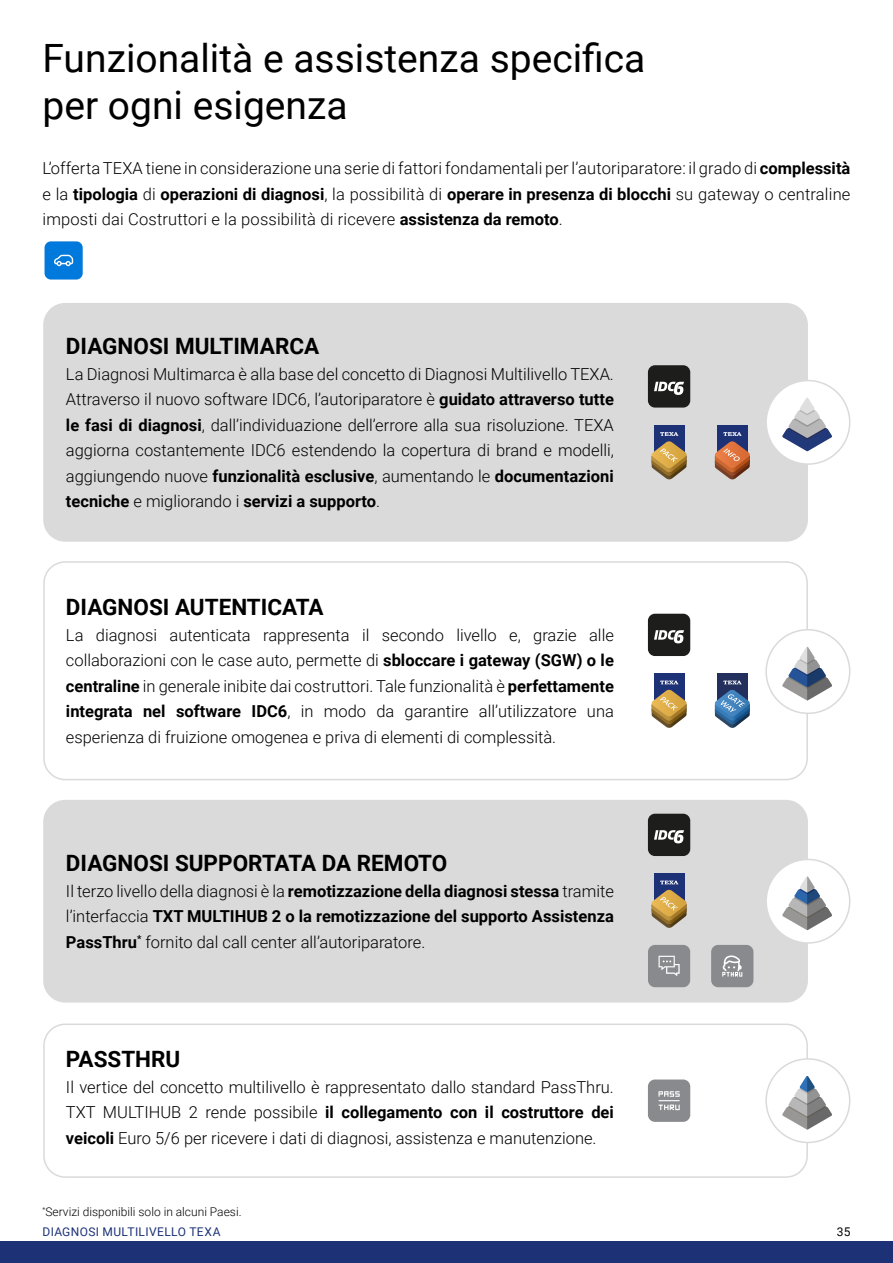
<style>
.page{position:relative;width:893px;height:1263px;background:#fff}
.page>*{position:absolute;margin:0;border:0;box-sizing:border-box;transform-origin:0 0}
.t1{font:39px/46.8px "Roboto";color:#000}
.t2{font:700 22.5px "Roboto";color:#000}
.t3{font:300 16.5px/25.5px "Roboto";color:#000;text-align:justify}
.t4{font:700 16.5px/25.5px "Roboto";color:#000;text-align:justify}
.t5{font:300 12px "Roboto";color:#000}
.t6{font:12px "Roboto";letter-spacing:.03em;color:#1d3176}
.t7{font:12px "Roboto";color:#000}
.s1{font-weight:700}
.s2{font-weight:300}
</style>
<div class="page">
<div style="left:0;top:1242px;width:893px;height:21px;background:#1d3176"></div>
<div style="left:45px;top:241px;width:38px;height:39px;background:#0079dd;border-radius:6px"></div>
<svg style="left:54px;top:255px;width:19px;height:11px"></svg>
<div style="left:44px;top:304px;width:763px;height:237px;background:#dadada;border-radius:21px"></div>
<div style="left:43px;top:303px;width:765px;height:239px;border:2px solid #dadada;border-radius:21px"></div>
<div style="left:766px;top:381px;width:84px;height:83px;background:#fff;border-radius:50%"></div>
<svg style="left:782px;top:398px;width:50px;height:53px"></svg>
<div style="left:765px;top:380px;width:85px;height:85px;border:2px solid #dadada;border-radius:50%"></div>
<div style="left:43px;top:1023px;width:765px;height:155px;border:2px solid #dadada;border-radius:21px"></div>
<div style="left:43px;top:561px;width:765px;height:219px;border:2px solid #dadada;border-radius:21px"></div>
<div style="left:44px;top:801px;width:763px;height:201px;background:#dadada;border-radius:21px"></div>
<div style="left:43px;top:800px;width:765px;height:202px;border:2px solid #dadada;border-radius:21px"></div>
<div style="left:648px;top:814px;width:42px;height:42px;background:#1d1d1b;border-radius:7px"></div>
<svg style="left:654px;top:830px;width:30px;height:13px"></svg>
<div style="left:654px;top:873px;width:30px;height:30px;background:#1d3176"></div>
<svg style="left:660px;top:881px;width:18px;height:3px"></svg>
<svg style="left:652px;top:890px;width:35px;height:38px"></svg>
<div style="left:648px;top:945px;width:42px;height:42px;background:#898a8d;border-radius:7px"></div>
<svg style="left:658px;top:956px;width:22px;height:20px"></svg>
<div style="left:711px;top:945px;width:42px;height:42px;background:#898a8d;border-radius:7px"></div>
<svg style="left:722px;top:955px;width:20px;height:22px"></svg>
<div style="left:648px;top:614px;width:42px;height:42px;background:#1d1d1b;border-radius:7px"></div>
<svg style="left:654px;top:630px;width:30px;height:13px"></svg>
<div style="left:654px;top:673px;width:30px;height:30px;background:#1d3176"></div>
<svg style="left:660px;top:681px;width:18px;height:3px"></svg>
<svg style="left:652px;top:690px;width:35px;height:38px"></svg>
<div style="left:717px;top:673px;width:30px;height:30px;background:#232f5d"></div>
<svg style="left:723px;top:681px;width:19px;height:3px"></svg>
<svg style="left:715px;top:690px;width:35px;height:38px"></svg>
<div style="left:648px;top:365px;width:42px;height:43px;background:#1d1d1b;border-radius:7px"></div>
<svg style="left:654px;top:382px;width:30px;height:13px"></svg>
<div style="left:654px;top:425px;width:30px;height:30px;background:#1d3176"></div>
<svg style="left:652px;top:432px;width:35px;height:47px"></svg>
<div style="left:717px;top:425px;width:30px;height:30px;background:#1d3176"></div>
<svg style="left:715px;top:432px;width:35px;height:47px"></svg>
<div style="left:648px;top:1079px;width:42px;height:43px;background:#898a8d;border-radius:7px"></div>
<svg style="left:658px;top:1091px;width:22px;height:19px"></svg>
<div style="left:766px;top:630px;width:84px;height:83px;background:#fff;border-radius:50%"></div>
<svg style="left:782px;top:647px;width:50px;height:53px"></svg>
<div style="left:765px;top:629px;width:85px;height:85px;border:2px solid #dadada;border-radius:50%"></div>
<div style="left:766px;top:859px;width:84px;height:84px;background:#fff;border-radius:50%"></div>
<svg style="left:782px;top:876px;width:50px;height:54px"></svg>
<div style="left:765px;top:859px;width:85px;height:85px;border:2px solid #dadada;border-radius:50%"></div>
<div style="left:766px;top:1059px;width:84px;height:83px;background:#fff;border-radius:50%"></div>
<svg style="left:782px;top:1076px;width:50px;height:54px"></svg>
<div style="left:765px;top:1058px;width:85px;height:85px;border:2px solid #dadada;border-radius:50%"></div>
<h1 class="t1" style="left:43px;top:33px;width:604px">Funzionalità e assistenza specifica per ogni esigenza</h1>
<p class="t3" style="left:43px;top:155px;width:809px">L’offerta TEXA tiene in considerazione una serie di fattori fondamentali per l’autoriparatore: il grado di <span class="s1">complessità </span>e la <span class="s1">tipologia</span> di <span class="s1">operazioni di diagnosi</span>, la possibilità di <span class="s1">operare in presenza di blocchi</span> su gateway o centraline imposti dai Costruttori e la possibilità di ricevere <span class="s1">assistenza da remoto</span>.</p>
<h2 class="t2" style="left:66px;top:330px;width:255px">DIAGNOSI MULTIMARCA</h2>
<p class="t3" style="left:66px;top:360px;width:549px">La Diagnosi Multimarca è alla base del concetto di Diagnosi Multilivello TEXA.<br>Attraverso il nuovo software IDC6, l’autoriparatore è <span class="s1">guidato attraverso tutte le fasi di diagnosi</span>, dall’individuazione dell’errore alla sua risoluzione. TEXA aggiorna costantemente IDC6 estendendo la copertura di brand e modelli, aggiungendo nuove <span class="s1">funzionalità esclusive</span>, aumentando le <span class="s1">documentazioni tecniche</span> e migliorando i <span class="s1">servizi a supporto</span>.</p>
<h2 class="t2" style="left:66px;top:592px;width:259px">DIAGNOSI AUTENTICATA</h2>
<p class="t3" style="left:66px;top:622px;width:549px">La diagnosi autenticata rappresenta il secondo livello e, grazie alle collaborazioni con le case auto, permette di <span class="s1">sbloccare i gateway (SGW) o le centraline</span> in generale inibite dai costruttori. Tale funzionalità è <span class="s1">perfettamente integrata nel software IDC6</span>, in modo da garantire all’utilizzatore una esperienza di fruizione omogenea e priva di elementi di complessità.</p>
<h2 class="t2" style="left:66px;top:848px;width:383px">DIAGNOSI SUPPORTATA DA REMOTO</h2>
<p class="t4" style="left:66px;top:878px;width:549px"><span class="s2">Il terzo livello della diagnosi è la</span> remotizzazione della diagnosi stessa <span class="s2">tramite l’interfaccia</span> TXT MULTIHUB 2 o la remotizzazione del supporto Assistenza PassThru<sup>*</sup> <span class="s2">fornito dal call center all’autoriparatore.</span></p>
<h2 class="t2" style="left:66px;top:1044px;width:116px">PASSTHRU</h2>
<p class="t3" style="left:66px;top:1074px;width:549px">Il vertice del concetto multilivello è rappresentato dallo standard PassThru.<br>TXT MULTIHUB 2 rende possibile <span class="s1">il collegamento con il costruttore dei veicoli</span> Euro 5/6 per ricevere i dati di diagnosi, assistenza e manutenzione.</p>
<p class="t5" style="left:43px;top:1203px;width:201px"><sup>*</sup>Servizi disponibili solo in alcuni Paesi.</p>
<p class="t6" style="left:43px;top:1223px;width:180px">DIAGNOSI MULTILIVELLO TEXA</p>
<p class="t7" style="left:837px;top:1223px;width:15px">35</p>
</div>
